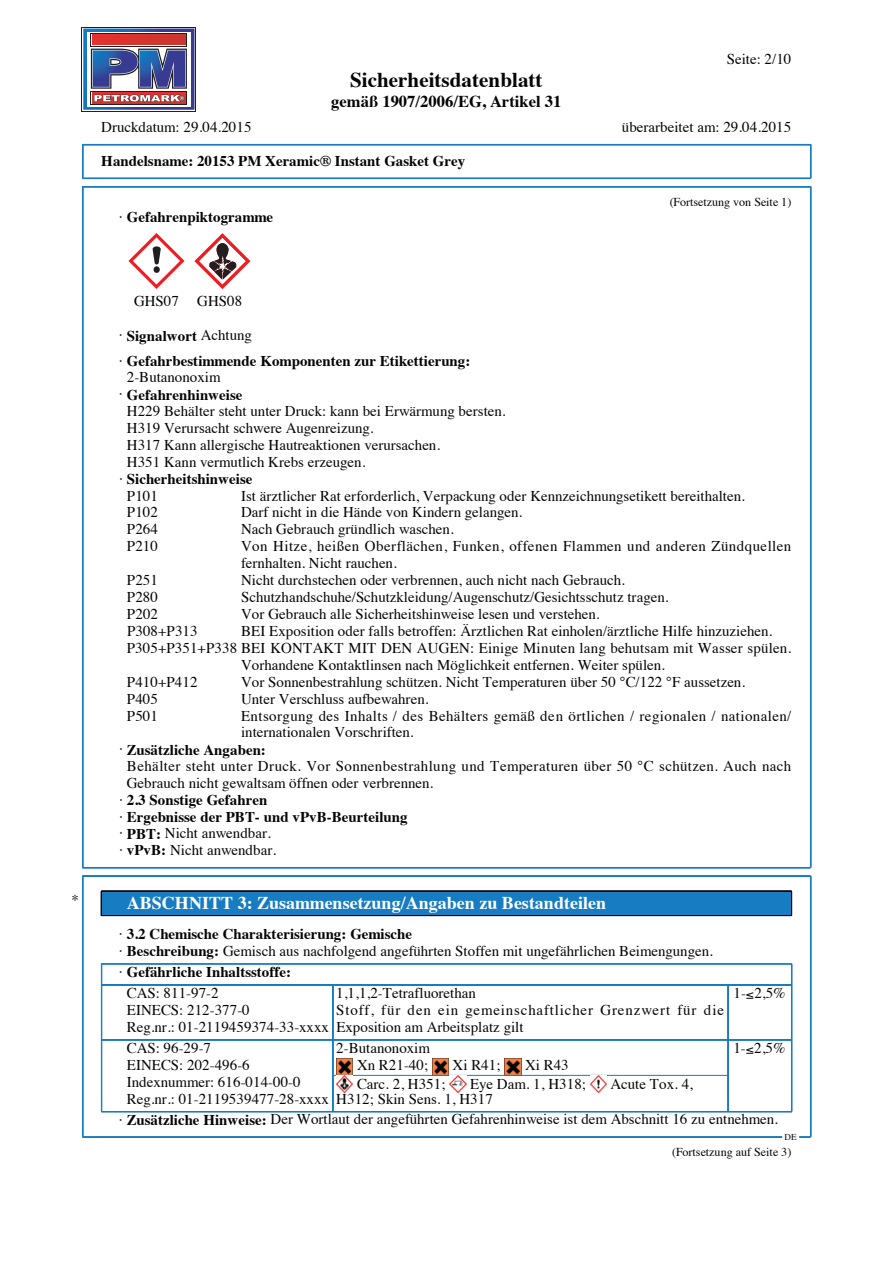
<style>
.page{position:relative;width:893px;height:1263px;background:#fff}
.page>*{position:absolute;margin:0;border:0;box-sizing:border-box;transform-origin:0 0}
.t1{font:700 21px "Times";color:#040504}
.t2{font:700 18px "Times";color:#fff}
.t3{font:700 16.5px "Times";color:#040504}
.t4{font:15px/17px "Times";color:#040504}
.t5{font:15px/17px "Times";letter-spacing:.025em;color:#040504}
.t6{font:700 15px/25.3px "Times";color:#040504}
.t7{font:12px "Times";color:#040504}
.t8{font:9px "Times";color:#040504}
.s1{font-weight:400}
.s2{font-weight:700}
</style>
<div class="page">
<svg style="left:82px;top:27px;width:114px;height:84px"></svg>
<svg style="left:83px;top:28px;width:112px;height:82px"></svg>
<svg style="left:83px;top:29px;width:111px;height:81px"></svg>
<svg style="left:128px;top:233px;width:56px;height:56px"></svg>
<svg style="left:194px;top:233px;width:56px;height:56px"></svg>
<hr style="left:82px;top:144px;width:728px;height:1px;background:#177cc1">
<hr style="left:82px;top:145px;width:728px;height:1px;background:#177cc1">
<hr style="left:82px;top:178px;width:728px;height:1px;background:#177cc1">
<hr style="left:82px;top:144px;width:1px;height:34px;background:#177cc1">
<hr style="left:83px;top:144px;width:1px;height:34px;background:#177cc1">
<hr style="left:810px;top:144px;width:1px;height:34px;background:#177cc1">
<hr style="left:82px;top:186px;width:728px;height:1px;background:#177cc1">
<hr style="left:82px;top:187px;width:728px;height:1px;background:#177cc1">
<hr style="left:82px;top:867px;width:728px;height:1px;background:#177cc1">
<hr style="left:82px;top:868px;width:728px;height:1px;background:#177cc1">
<hr style="left:82px;top:187px;width:1px;height:680px;background:#177cc1">
<hr style="left:83px;top:187px;width:1px;height:680px;background:#177cc1">
<hr style="left:810px;top:187px;width:1px;height:680px;background:#177cc1">
<div style="left:101px;top:891px;width:690px;height:25px;background:#177cc1"></div>
<hr style="left:101px;top:891px;width:690px;height:1px;background:#040504">
<hr style="left:101px;top:915px;width:690px;height:1px;background:#040504">
<svg style="left:101px;top:892px;width:1px;height:23px"></svg>
<svg style="left:791px;top:891px;width:1px;height:25px"></svg>
<hr style="left:101px;top:964px;width:690px;height:1px;background:#177cc1">
<svg style="left:101px;top:965px;width:1px;height:19px"></svg>
<svg style="left:791px;top:964px;width:1px;height:21px"></svg>
<hr style="left:101px;top:984px;width:690px;height:1px;background:#177cc1">
<hr style="left:101px;top:985px;width:690px;height:1px;background:#177cc1">
<hr style="left:101px;top:985px;width:1px;height:55px;background:#177cc1">
<hr style="left:791px;top:985px;width:1px;height:55px;background:#177cc1">
<hr style="left:332px;top:985px;width:1px;height:55px;background:#177cc1">
<hr style="left:333px;top:985px;width:1px;height:55px;background:#177cc1">
<hr style="left:727px;top:985px;width:1px;height:55px;background:#177cc1">
<hr style="left:728px;top:985px;width:1px;height:55px;background:#177cc1">
<hr style="left:101px;top:1039px;width:690px;height:1px;background:#177cc1">
<hr style="left:101px;top:1040px;width:690px;height:1px;background:#177cc1">
<hr style="left:101px;top:1111px;width:690px;height:1px;background:#177cc1">
<hr style="left:101px;top:1112px;width:690px;height:1px;background:#177cc1">
<hr style="left:101px;top:1040px;width:1px;height:72px;background:#177cc1">
<hr style="left:791px;top:1040px;width:1px;height:72px;background:#177cc1">
<hr style="left:332px;top:1040px;width:1px;height:72px;background:#177cc1">
<hr style="left:333px;top:1040px;width:1px;height:72px;background:#177cc1">
<hr style="left:727px;top:1040px;width:1px;height:72px;background:#177cc1">
<hr style="left:728px;top:1040px;width:1px;height:72px;background:#177cc1">
<img style="left:336px;top:1059px;width:17px;height:33px">
<img style="left:432px;top:1059px;width:16px;height:16px">
<img style="left:504px;top:1059px;width:17px;height:16px">
<hr style="left:332px;top:1075px;width:396px;height:1px;background:#177cc1">
<img style="left:449px;top:1076px;width:17px;height:16px">
<img style="left:590px;top:1076px;width:16px;height:16px">
<hr style="left:82px;top:876px;width:728px;height:1px;background:#177cc1">
<hr style="left:82px;top:1137px;width:728px;height:1px;background:#177cc1">
<svg style="left:782px;top:1137px;width:17px;height:1px"></svg>
<hr style="left:82px;top:876px;width:1px;height:261px;background:#177cc1">
<hr style="left:83px;top:876px;width:1px;height:261px;background:#177cc1">
<hr style="left:810px;top:876px;width:1px;height:261px;background:#177cc1">
<h1 class="t1" style="left:350px;top:60px;width:194px">Sicherheitsdatenblatt</h1>
<p class="t3" style="left:331px;top:86px;width:232px">gemäß 1907/2006/EG, Artikel 31</p>
<p class="t4" style="left:726px;top:49px;width:66px">Seite: 2/10</p>
<p class="t4" style="left:101px;top:117px;width:152px">Druckdatum: 29.04.2015</p>
<p class="t4" style="left:622px;top:117px;width:171px">überarbeitet am: 29.04.2015</p>
<p class="t6" style="left:101px;top:147px;width:365px">Handelsname: 20153 PM Xeramic® Instant Gasket Grey</p>
<p class="t7" style="left:669px;top:190px;width:123px">(Fortsetzung von Seite 1)</p>
<p class="t6" style="left:119px;top:203px;width:155px"><span class="s1">·</span> Gefahrenpiktogramme</p>
<p class="t4" style="left:134px;top:292px;width:110px">GHS07 GHS08</p>
<p class="t6" style="left:119px;top:321px;width:352px"><span class="s1">·</span> Signalwort <span class="s1">Achtung<br>·</span> Gefahrbestimmende Komponenten zur Etikettierung:</p>
<p class="t4" style="left:127px;top:368px;width:95px">2-Butanonoxim</p>
<p class="t6" style="left:119px;top:380px;width:125px"><span class="s1">·</span> Gefahrenhinweise</p>
<p class="t4" style="left:127px;top:401px;width:380px">H229 Behälter steht unter Druck: kann bei Erwärmung bersten.</p>
<p class="t4" style="left:127px;top:418px;width:248px">H319 Verursacht schwere Augenreizung.</p>
<p class="t4" style="left:127px;top:435px;width:315px">H317 Kann allergische Hautreaktionen verursachen.</p>
<p class="t4" style="left:127px;top:452px;width:240px">H351 Kann vermutlich Krebs erzeugen.</p>
<p class="t6" style="left:119px;top:465px;width:135px"><span class="s1">·</span> Sicherheitshinweise</p>
<p class="t4" style="left:127px;top:486px;width:33px">P101</p>
<p class="t4" style="left:241px;top:486px;width:505px">Ist ärztlicher Rat erforderlich, Verpackung oder Kennzeichnungsetikett bereithalten.</p>
<p class="t4" style="left:127px;top:503px;width:33px">P102</p>
<p class="t4" style="left:241px;top:503px;width:282px">Darf nicht in die Hände von Kindern gelangen.</p>
<p class="t4" style="left:127px;top:520px;width:33px">P264</p>
<p class="t4" style="left:241px;top:520px;width:214px">Nach Gebrauch gründlich waschen.</p>
<p class="t4" style="left:127px;top:537px;width:33px">P210</p>
<p class="t5" style="left:241px;top:537px;width:552px">Von Hitze, heißen Oberflächen, Funken, offenen Flammen und anderen Zündquellen fernhalten. Nicht rauchen.</p>
<p class="t4" style="left:127px;top:570px;width:33px">P251</p>
<p class="t4" style="left:241px;top:570px;width:385px">Nicht durchstechen oder verbrennen, auch nicht nach Gebrauch.</p>
<p class="t4" style="left:127px;top:587px;width:33px">P280</p>
<p class="t4" style="left:241px;top:587px;width:429px">Schutzhandschuhe/Schutzkleidung/Augenschutz/Gesichtsschutz tragen.</p>
<p class="t4" style="left:127px;top:604px;width:33px">P202</p>
<p class="t4" style="left:241px;top:604px;width:360px">Vor Gebrauch alle Sicherheitshinweise lesen und verstehen.</p>
<p class="t4" style="left:127px;top:621px;width:72px">P308+P313</p>
<p class="t4" style="left:241px;top:621px;width:532px">BEI Exposition oder falls betroffen: Ärztlichen Rat einholen/ärztliche Hilfe hinzuziehen.</p>
<p class="t4" style="left:127px;top:638px;width:665px">P305+P351+P338 BEI KONTAKT MIT DEN AUGEN: Einige Minuten lang behutsam mit Wasser spülen.</p>
<p class="t4" style="left:241px;top:655px;width:425px">Vorhandene Kontaktlinsen nach Möglichkeit entfernen. Weiter spülen.</p>
<p class="t4" style="left:127px;top:672px;width:72px">P410+P412</p>
<p class="t4" style="left:241px;top:672px;width:505px">Vor Sonnenbestrahlung schützen. Nicht Temperaturen über 50 °C/122 °F aussetzen.</p>
<p class="t4" style="left:127px;top:689px;width:33px">P405</p>
<p class="t4" style="left:241px;top:689px;width:189px">Unter Verschluss aufbewahren.</p>
<p class="t4" style="left:127px;top:706px;width:33px">P501</p>
<p class="t5" style="left:241px;top:706px;width:551px">Entsorgung des Inhalts / des Behälters gemäß den örtlichen / regionalen / nationalen/</p>
<p class="t4" style="left:241px;top:723px;width:174px">internationalen Vorschriften.</p>
<p class="t6" style="left:119px;top:735px;width:148px"><span class="s1">·</span> Zusätzliche Angaben:</p>
<p class="t5" style="left:127px;top:756px;width:665px">Behälter steht unter Druck. Vor Sonnenbestrahlung und Temperaturen über 50 °C schützen. Auch nach</p>
<p class="t4" style="left:127px;top:773px;width:308px">Gebrauch nicht gewaltsam öffnen oder verbrennen.</p>
<p class="t6" style="left:119px;top:786px;width:149px"><span class="s1">·</span> 2.3 Sonstige Gefahren</p>
<p class="t6" style="left:119px;top:802px;width:290px"><span class="s1">·</span> Ergebnisse der PBT- und vPvB-Beurteilung</p>
<p class="t4" style="left:119px;top:823px;width:153px">· <span class="s2">PBT:</span> Nicht anwendbar.</p>
<p class="t4" style="left:119px;top:840px;width:158px">· <span class="s2">vPvB:</span> Nicht anwendbar.</p>
<p class="t4" style="left:71px;top:891px;width:9px">*</p>
<p class="t2" style="left:127px;top:885px;width:480px">ABSCHNITT 3: Zusammensetzung/Angaben zu Bestandteilen</p>
<p class="t4" style="left:119px;top:925px;width:595px;line-height:16.4px">· <span class="s2">3.2 Chemische Charakterisierung: Gemische<br></span>· <span class="s2">Beschreibung:</span> Gemisch aus nachfolgend angeführten Stoffen mit ungefährlichen Beimengungen.</p>
<p class="t6" style="left:127px;top:960px;width:166px;line-height:20.7px;text-indent:-8px"><span class="s1">·</span> Gefährliche Inhaltsstoffe:<br><span class="s1">CAS: 811-97-2</span></p>
<p class="t4" style="left:127px;top:1000px;width:203px">EINECS: 212-377-0<br>Reg.nr.: 01-2119459374-33-xxxx</p>
<p class="t5" style="left:336px;top:983px;width:389px">1,1,1,2-Tetrafluorethan<br>Stoff, für den ein gemeinschaftlicher Grenzwert für die<br>Exposition am Arbeitsplatz gilt</p>
<p class="t4" style="left:733px;top:983px;width:54px">1-≤2,5%</p>
<p class="t4" style="left:127px;top:1038px;width:203px">CAS: 96-29-7<br>EINECS: 202-496-6<br>Indexnummer: 616-014-00-0<br>Reg.nr.: 01-2119539477-28-xxxx</p>
<p class="t4" style="left:336px;top:1038px;width:95px;text-align:right">2-Butanonoxim<br>Xn R21-40;</p>
<p class="t4" style="left:452px;top:1055px;width:49px">Xi R41;</p>
<p class="t4" style="left:525px;top:1055px;width:45px">Xi R43</p>
<p class="t4" style="left:357px;top:1074px;width:90px">Carc. 2, H351;</p>
<p class="t4" style="left:470px;top:1074px;width:117px">Eye Dam. 1, H318;</p>
<p class="t4" style="left:610px;top:1074px;width:84px">Acute Tox. 4,</p>
<p class="t4" style="left:336px;top:1089px;width:158px">H312; Skin Sens. 1, H317</p>
<p class="t4" style="left:733px;top:1038px;width:54px">1-≤2,5%</p>
<p class="t4" style="left:119px;top:1110px;width:660px">· <span class="s2">Zusätzliche Hinweise:</span> Der Wortlaut der angeführten Gefahrenhinweise ist dem Abschnitt 16 zu entnehmen.</p>
<p class="t8" style="left:784px;top:1129px;width:13px">DE</p>
<p class="t7" style="left:672px;top:1141px;width:121px">(Fortsetzung auf Seite 3)</p>
</div>
